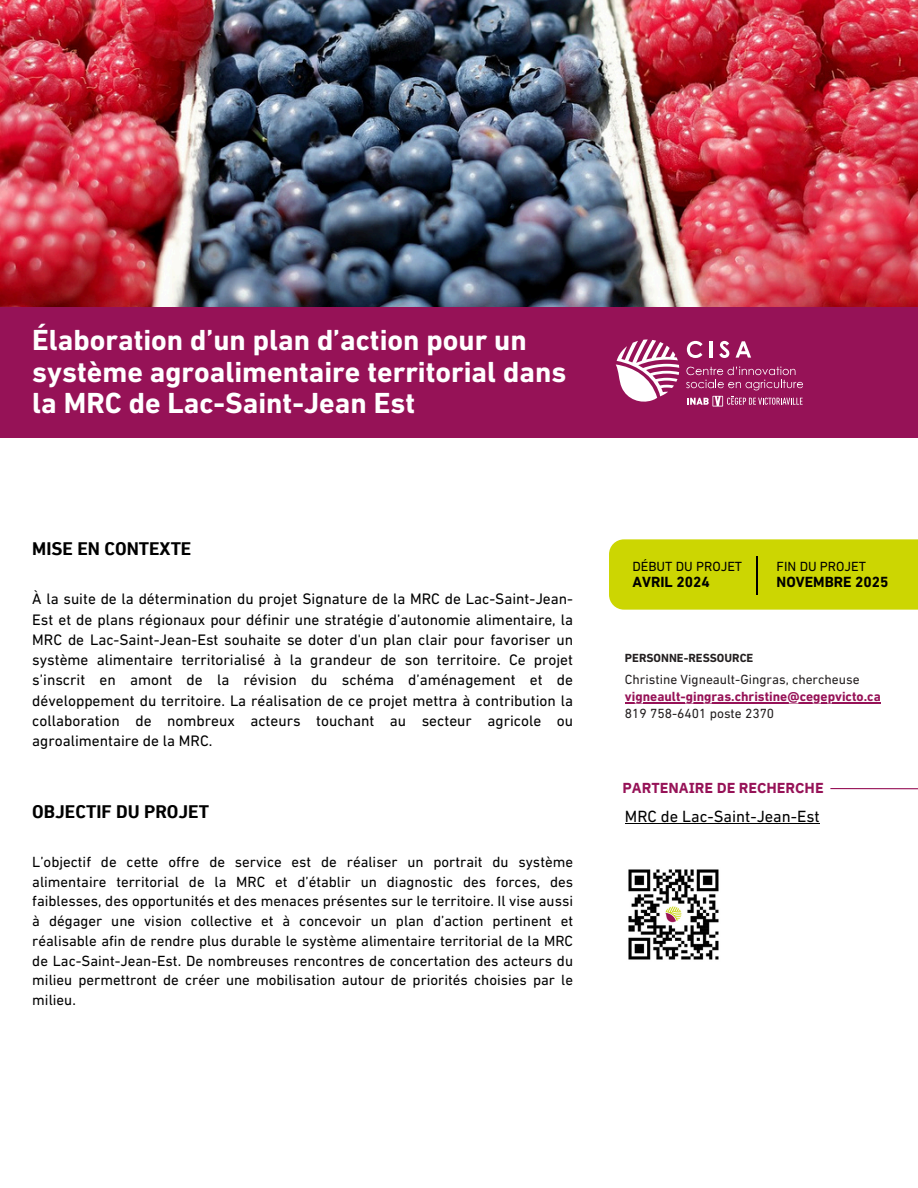
<style>
.page{position:relative;width:918px;height:1188px;background:#fff}
.page>*{position:absolute;margin:0;border:0;box-sizing:border-box;transform-origin:0 0}
.t1{font:700 29.55px/31.5px "DIN Next LT Pro";color:#fff}
.t2{font:700 18.6px "DIN Next Devanagari Std";color:#000}
.t3{font:16.5px "DIN Next LT Pro";color:#000}
.t4{font:15.45px/20.2px "DIN Next LT Pro";color:#000;text-align:justify}
.t5{font:15px/19.8px "DIN Next LT Pro";color:#000;text-align:justify}
.t6{font:700 15px "DIN Next LT Pro";color:#000}
.t7{font:700 14.4px "IBM Plex Sans";color:#961257}
.t8{font:13.5px "DIN Next LT Pro";color:#231f20}
.t9{font:700 13.5px "DIN Next LT Pro";color:#961257}
.t10{font:13.5px "DIN Next LT Pro";color:#000}
.t11{font:700 12px "DIN Next LT Pro";color:#231f20}
</style>
<div class="page">
<img style="left:0;top:0;width:918px;height:308px">
<div style="left:0;top:308px;width:918px;height:130px;background:#961257"></div>
<svg style="left:830px;top:788px;width:88px;height:2px"></svg>
<div style="left:609px;top:539px;width:309px;height:71px;background:#ccd602"></div>
<hr style="left:756px;top:557px;width:1px;height:38px;background:#000">
<svg style="left:687px;top:341px;width:16px;height:17px"></svg>
<hr style="left:710px;top:341px;width:3px;height:17px;background:#fff">
<svg style="left:719px;top:341px;width:10px;height:17px"></svg>
<svg style="left:736px;top:341px;width:15px;height:17px"></svg>
<svg style="left:686px;top:367px;width:117px;height:23px"></svg>
<svg style="left:616px;top:340px;width:63px;height:62px"></svg>
<svg style="left:687px;top:396px;width:116px;height:11px"></svg>
<img style="left:628px;top:869px;width:91px;height:91px">
<hr style="left:625px;top:702px;width:256px;height:1px;background:#961257">
<hr style="left:625px;top:823px;width:195px;height:1px;background:#000">
<p class="t1" style="left:32px;top:327px;width:536px">Élaboration d’un plan d’action pour un système agroalimentaire territorial dans la MRC de Lac-Saint-Jean Est</p>
<h2 class="t2" style="left:32px;top:536px;width:161px">MISE EN CONTEXTE</h2>
<h4 class="t4" style="left:32px;top:590px;width:542px">À la suite de la détermination du projet Signature de la MRC de Lac-Saint-Jean-Est et de plans régionaux pour définir une stratégie d’autonomie alimentaire, la MRC de Lac-Saint-Jean-Est souhaite se doter d'un plan clair pour favoriser un système alimentaire territorialisé à la grandeur de son territoire. Ce projet s’inscrit en amont de la révision du schéma d’aménagement et de développement du territoire. La réalisation de ce projet mettra à contribution la collaboration de nombreux acteurs touchant au secteur agricole ou agroalimentaire de la MRC.</h4>
<h6 class="t2" style="left:32px;top:799px;width:178px">OBJECTIF DU PROJET</h6>
<h3 class="t5" style="left:32px;top:853px;width:542px">L’objectif de cette offre de service est de réaliser un portrait du système alimentaire territorial de la MRC et d’établir un diagnostic des forces, des faiblesses, des opportunités et des menaces présentes sur le territoire. Il vise aussi à dégager une vision collective et à concevoir un plan d’action pertinent et réalisable afin de rendre plus durable le système alimentaire territorial de la MRC de Lac-Saint-Jean-Est. De nombreuses rencontres de concertation des acteurs du milieu permettront de créer une mobilisation autour de priorités choisies par le milieu.</h3>
<p class="t10" style="left:632px;top:561px;width:111px">DÉBUT DU PROJET</p>
<p class="t6" style="left:632px;top:576px;width:79px">AVRIL 2024</p>
<h2 class="t10" style="left:777px;top:561px;width:91px">FIN DU PROJET</h2>
<h2 class="t6" style="left:777px;top:576px;width:113px">NOVEMBRE 2025</h2>
<p class="t11" style="left:625px;top:653px;width:130px">PERSONNE-RESSOURCE</p>
<p class="t8" style="left:625px;top:674px;width:236px">Christine Vigneault-Gingras, chercheuse</p>
<p class="t9" style="left:625px;top:691px;width:257px">vigneault-gingras.christine@cegepvicto.ca</p>
<h5 class="t8" style="left:625px;top:708px;width:151px">819 758-6401 poste 2370</h5>
<h1 class="t7" style="left:623px;top:778px;width:203px">PARTENAIRE DE RECHERCHE</h1>
<p class="t3" style="left:625px;top:809px;width:196px">MRC de Lac-Saint-Jean-Est</p>
</div>
